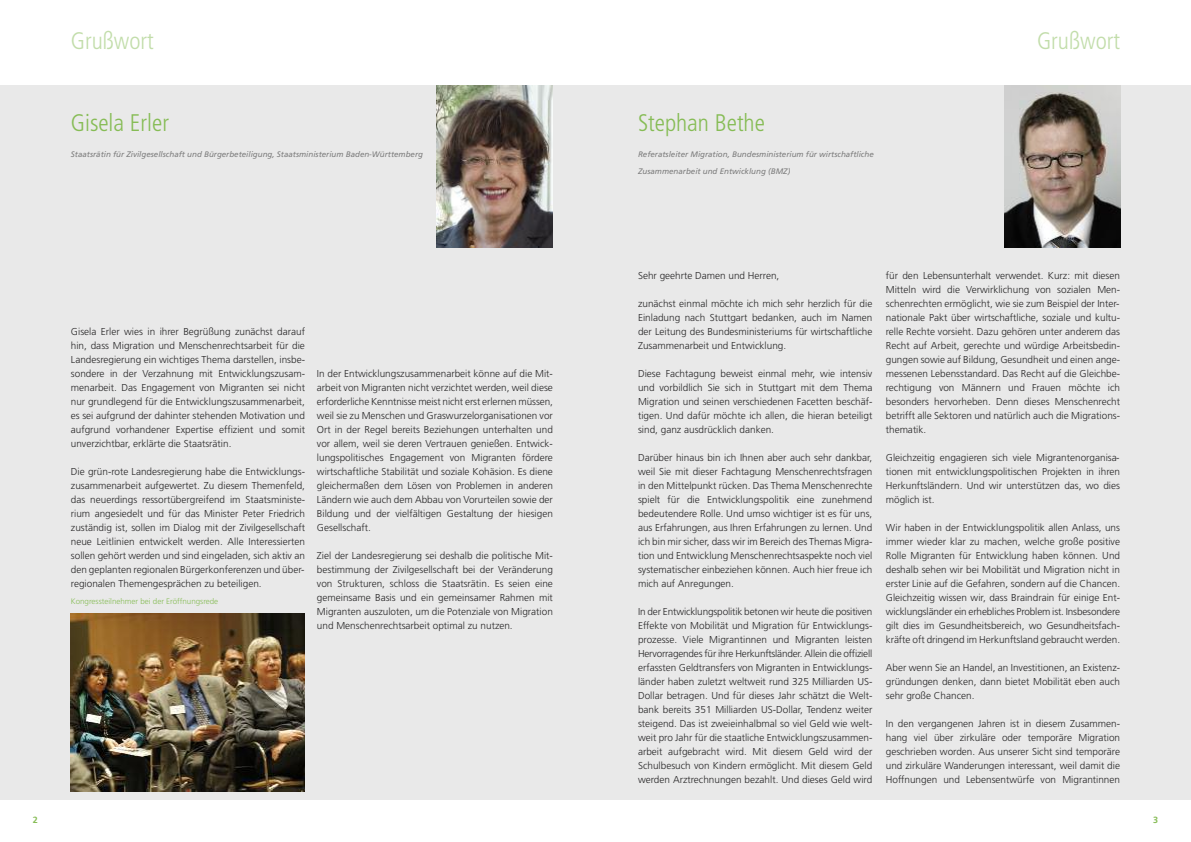
<style>
.page{position:relative;width:1191px;height:842px;background:#fff}
.page>*{position:absolute;margin:0;border:0;box-sizing:border-box;transform-origin:0 0}
.t1{font:300 condensed 24px "Frutiger";color:#86bc55}
.t2{font:300 condensed 24px "Frutiger";color:#c2ddaa}
.t3{font:300 10px/14px "Frutiger";color:#272627;text-align:justify}
.t4{font:700 9px "Frutiger";color:#86bc55}
.t5{font:italic 8px/17px "Frutiger";color:#7d7d7d}
.t6{font:300 8px "Frutiger";color:#86bc55}
</style>
<div class="page">
<div style="left:595px;top:85px;width:595px;height:714px;background:#e9e9e9"></div>
<div style="left:0;top:85px;width:595px;height:714px;background:#e9e9e9"></div>
<img style="left:1004px;top:85px;width:116px;height:163px">
<img style="left:437px;top:85px;width:116px;height:163px">
<img style="left:71px;top:613px;width:234px;height:178px">
<h1 class="t2" style="left:71px;top:27px;width:85px">Grußwort</h1>
<h1 class="t1" style="left:71px;top:109px;width:100px">Gisela Erler</h1>
<p class="t5" style="left:71px;top:146px;width:354px">Staatsrätin für Zivilgesellschaft und Bürgerbeteiligung, Staatsministerium Baden-Württemberg</p>
<p class="t3" style="left:71px;top:324px;width:236px">Gisela Erler wies in ihrer Begrüßung zunächst darauf hin, dass Migration und Menschenrechtsarbeit für die Landesregierung ein wichtiges Thema darstellen, insbe&shy;sondere in der Verzahnung mit Entwicklungszusam&shy;menarbeit. Das Engagement von Migranten sei nicht nur grundlegend für die Entwicklungszusammenarbeit, es sei aufgrund der dahinter stehenden Motivation und aufgrund vorhandener Expertise effizient und somit unverzichtbar, erklärte die Staatsrätin.</p>
<p class="t3" style="left:71px;top:464px;width:236px">Die grün-rote Landesregierung habe die Entwicklungs&shy;zusammenarbeit aufgewertet. Zu diesem Themenfeld, das neuerdings ressortübergreifend im Staatsministe&shy;rium angesiedelt und für das Minister Peter Friedrich zuständig ist, sollen im Dialog mit der Zivilgesellschaft neue Leitlinien entwickelt werden. Alle Interessierten sollen gehört werden und sind eingeladen, sich aktiv an den geplanten regionalen Bürgerkonferenzen und über&shy;regionalen Themengesprächen zu beteiligen.</p>
<p class="t6" style="left:71px;top:597px;width:149px">Kongressteilnehmer bei der Eröffnungsrede</p>
<p class="t3" style="left:317px;top:366px;width:237px">In der Entwicklungszusammenarbeit könne auf die Mit&shy;arbeit von Migranten nicht verzichtet werden, weil diese erforderliche Kenntnisse meist nicht erst erlernen müssen, weil sie zu Menschen und Graswurzelorganisationen vor Ort in der Regel bereits Beziehungen unterhalten und vor allem, weil sie deren Vertrauen genießen. Entwick&shy;lungspolitisches Engagement von Migranten fördere wirtschaftliche Stabilität und soziale Kohäsion. Es diene gleichermaßen dem Lösen von Problemen in anderen Ländern wie auch dem Abbau von Vorurteilen sowie der Bildung und der vielfältigen Gestaltung der hiesigen Gesellschaft.</p>
<p class="t3" style="left:317px;top:548px;width:237px">Ziel der Landesregierung sei deshalb die politische Mit&shy;bestimmung der Zivilgesellschaft bei der Veränderung von Strukturen, schloss die Staatsrätin. Es seien eine gemeinsame Basis und ein gemeinsamer Rahmen mit Migranten auszuloten, um die Potenziale von Migration und Menschenrechtsarbeit optimal zu nutzen.</p>
<p class="t4" style="left:33px;top:815px;width:7px">2</p>
<h1 class="t1" style="left:638px;top:109px;width:128px">Stephan Bethe</h1>
<p class="t5" style="left:638px;top:146px;width:237px">Referatsleiter Migration, Bundesministerium für wirtschaftliche<br>Zusammenarbeit und Entwicklung (BMZ)</p>
<h1 class="t2" style="left:1037px;top:27px;width:85px">Grußwort</h1>
<p class="t3" style="left:638px;top:268px;width:143px">Sehr geehrte Damen und Herren,</p>
<p class="t3" style="left:638px;top:296px;width:236px">zunächst einmal möchte ich mich sehr herzlich für die Einladung nach Stuttgart bedanken, auch im Namen der Leitung des Bundesministeriums für wirtschaftliche Zusammenarbeit und Entwicklung.</p>
<p class="t3" style="left:638px;top:366px;width:236px">Diese Fachtagung beweist einmal mehr, wie intensiv und vorbildlich Sie sich in Stuttgart mit dem Thema Migration und seinen verschiedenen Facetten beschäf&shy;tigen. Und dafür möchte ich allen, die hieran beteiligt sind, ganz ausdrücklich danken.</p>
<p class="t3" style="left:638px;top:450px;width:236px">Darüber hinaus bin ich Ihnen aber auch sehr dankbar, weil Sie mit dieser Fachtagung Menschenrechtsfragen in den Mittelpunkt rücken. Das Thema Menschenrechte spielt für die Entwicklungspolitik eine zunehmend bedeutendere Rolle. Und umso wichtiger ist es für uns, aus Erfahrungen, aus Ihren Erfahrungen zu lernen. Und ich bin mir sicher, dass wir im Bereich des Themas Migra&shy;tion und Entwicklung Menschenrechtsaspekte noch viel systematischer einbeziehen können. Auch hier freue ich mich auf Anregungen.</p>
<p class="t3" style="left:638px;top:604px;width:236px">In der Entwicklungspolitik betonen wir heute die positiven Effekte von Mobilität und Migration für Entwicklungs&shy;prozesse. Viele Migrantinnen und Migranten leisten Hervorragendes für ihre Herkunftsländer. Allein die offiziell erfassten Geldtransfers von Migranten in Entwicklungs&shy;länder haben zuletzt weltweit rund 325 Milliarden US-Dollar betragen. Und für dieses Jahr schätzt die Welt&shy;bank bereits 351 Milliarden US-Dollar, Tendenz weiter steigend. Das ist zweieinhalbmal so viel Geld wie welt&shy;weit pro Jahr für die staatliche Entwicklungszusammen&shy;arbeit aufgebracht wird. Mit diesem Geld wird der Schulbesuch von Kindern ermöglicht. Mit diesem Geld werden Arztrechnungen bezahlt. Und dieses Geld wird</p>
<p class="t3" style="left:885px;top:268px;width:236px">für den Lebensunterhalt verwendet. Kurz: mit diesen Mitteln wird die Verwirklichung von sozialen Men&shy;schenrechten ermöglicht, wie sie zum Beispiel der Inter&shy;nationale Pakt über wirtschaftliche, soziale und kultu&shy;relle Rechte vorsieht. Dazu gehören unter anderem das Recht auf Arbeit, gerechte und würdige Arbeitsbedin&shy;gungen sowie auf Bildung, Gesundheit und einen ange&shy;messenen Lebensstandard. Das Recht auf die Gleichbe&shy;rechtigung von Männern und Frauen möchte ich besonders hervorheben. Denn dieses Menschenrecht betrifft alle Sektoren und natürlich auch die Migrations&shy;thematik.</p>
<p class="t3" style="left:885px;top:450px;width:236px">Gleichzeitig engagieren sich viele Migrantenorganisa&shy;tionen mit entwicklungspolitischen Projekten in ihren Herkunftsländern. Und wir unterstützen das, wo dies möglich ist.</p>
<p class="t3" style="left:885px;top:520px;width:236px">Wir haben in der Entwicklungspolitik allen Anlass, uns immer wieder klar zu machen, welche große positive Rolle Migranten für Entwicklung haben können. Und deshalb sehen wir bei Mobilität und Migration nicht in erster Linie auf die Gefahren, sondern auf die Chancen.<br>Gleichzeitig wissen wir, dass Braindrain für einige Ent&shy;wicklungsländer ein erhebliches Problem ist. Insbesondere gilt dies im Gesundheitsbereich, wo Gesundheitsfach&shy;kräfte oft dringend im Herkunftsland gebraucht werden.</p>
<p class="t3" style="left:885px;top:660px;width:236px">Aber wenn Sie an Handel, an Investitionen, an Existenz&shy;gründungen denken, dann bietet Mobilität eben auch sehr große Chancen.</p>
<p class="t3" style="left:885px;top:716px;width:236px">In den vergangenen Jahren ist in diesem Zusammen&shy;hang viel über zirkuläre oder temporäre Migration geschrieben worden. Aus unserer Sicht sind temporäre und zirkuläre Wanderungen interessant, weil damit die Hoffnungen und Lebensentwürfe von Migrantinnen</p>
<p class="t4" style="left:1153px;top:815px;width:7px">3</p>
</div>
